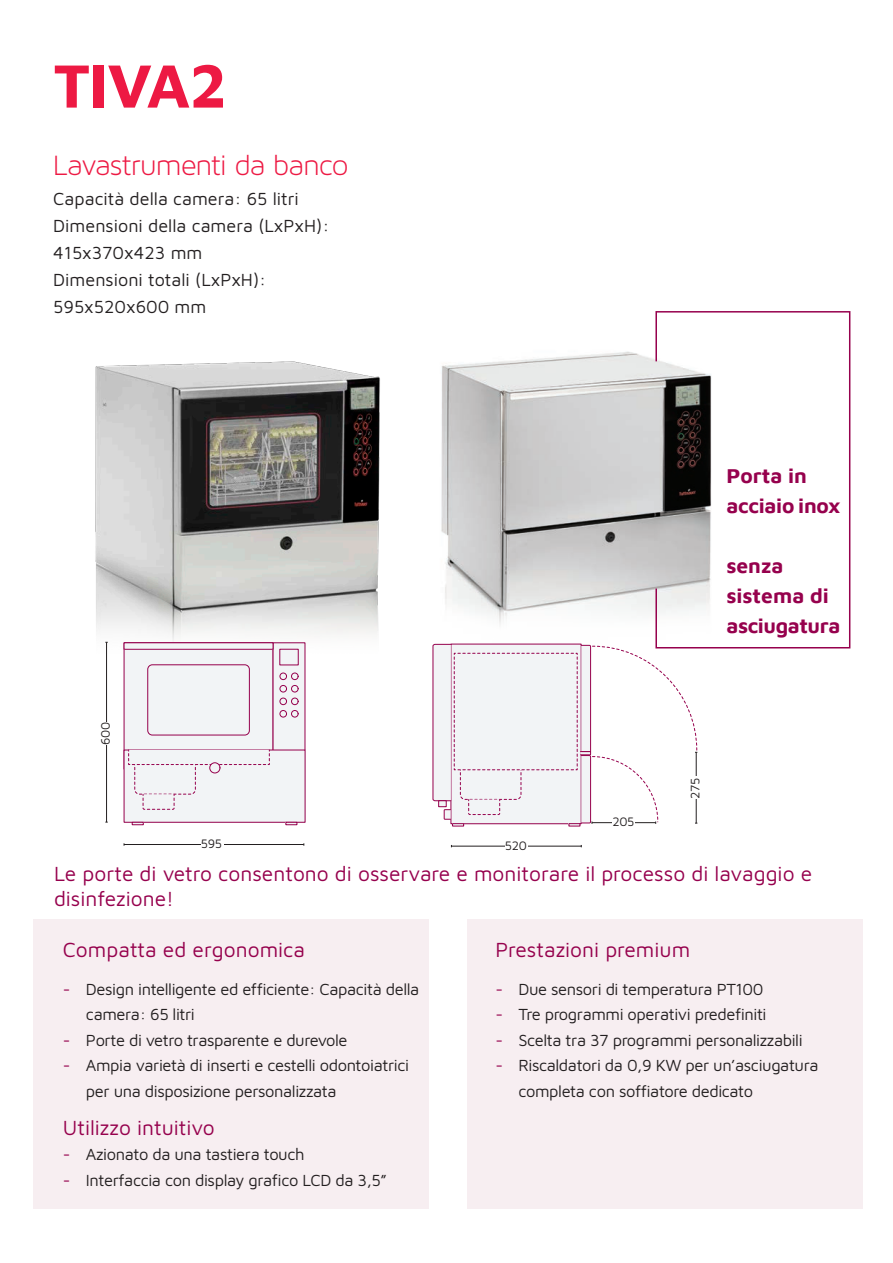
<style>
.page{position:relative;width:893px;height:1263px;background:#fff}
.page>*{position:absolute;margin:0;border:0;box-sizing:border-box;transform-origin:0 0}
.forward_texts{font:700 63px "Maven Pro";letter-spacing:-.015em;color:#ed1943}
.forward_texts-2{font:300 30px "Maven Pro Light 300";letter-spacing:-.035em;color:#ed1943}
.forward_texts-3{font:21px/25.2px "Maven Pro";color:#96014d}
.forward_texts-4{font:700 21px/30px "Maven Pro";letter-spacing:-.01em;color:#96014d}
.forward_texts-5{font:18px "Maven Pro";color:#231f20}
.forward_texts-6{font:16.5px "Maven Pro";letter-spacing:-.025em;color:#231f20}
.forward_texts-7{font:16.5px "Maven Pro";color:#96014d}
.forward_texts-8{font:12.6px "Maven Pro";letter-spacing:-.025em;color:#231f20}
</style>
<div class="page">
<div style="left:33px;top:920px;width:396px;height:289px;background:#f7eef1"></div>
<div style="left:467px;top:920px;width:395px;height:289px;background:#f7eef1"></div>
<img style="left:95px;top:361px;width:285px;height:351px">
<div style="left:124px;top:643px;width:149px;height:126px;background:#f2f4f6"></div>
<div style="left:273px;top:643px;width:32px;height:126px;background:#f2f4f6"></div>
<div style="left:124px;top:642px;width:149px;height:7px;border:1px solid #96014d"></div>
<div style="left:280px;top:698px;width:7px;height:7px;background:#f2f4f6;border:1px solid #96014d;border-radius:50%"></div>
<div style="left:280px;top:673px;width:7px;height:7px;background:#f2f4f6;border:1px solid #96014d;border-radius:50%"></div>
<div style="left:291px;top:698px;width:7px;height:7px;background:#f2f4f6;border:1px solid #96014d;border-radius:50%"></div>
<div style="left:291px;top:673px;width:7px;height:7px;background:#f2f4f6;border:1px solid #96014d;border-radius:50%"></div>
<div style="left:291px;top:685px;width:7px;height:7px;background:#f2f4f6;border:1px solid #96014d;border-radius:50%"></div>
<div style="left:291px;top:710px;width:7px;height:7px;background:#f2f4f6;border:1px solid #96014d;border-radius:50%"></div>
<div style="left:280px;top:685px;width:7px;height:7px;background:#f2f4f6;border:1px solid #96014d;border-radius:50%"></div>
<div style="left:280px;top:710px;width:7px;height:7px;background:#f2f4f6;border:1px solid #96014d;border-radius:50%"></div>
<div style="left:147px;top:664px;width:103px;height:71px;border:1px solid #96014d;border-radius:5px"></div>
<div style="left:124px;top:750px;width:181px;height:72px;background:#f2f4f6"></div>
<svg style="left:128px;top:750px;width:142px;height:59px"></svg>
<svg style="left:132px;top:822px;width:12px;height:3px"></svg>
<svg style="left:286px;top:822px;width:11px;height:3px"></svg>
<div style="left:210px;top:762px;width:10px;height:11px;background:#f2f4f6;border:1px solid #96014d;border-radius:50%"></div>
<hr style="left:106px;top:642px;width:1px;height:180px;background:#231f20">
<div style="left:98px;top:722px;width:12px;height:23px;background:#fff"></div>
<hr style="left:124px;top:844px;width:180px;height:1px;background:#231f20">
<div style="left:201px;top:836px;width:23px;height:12px;background:#fff"></div>
<img style="left:434px;top:351px;width:221px;height:293px">
<hr style="left:451px;top:846px;width:130px;height:1px;background:#231f20">
<div style="left:505px;top:837px;width:23px;height:12px;background:#fff"></div>
<svg style="left:432px;top:644px;width:265px;height:182px"></svg>
<div style="left:612px;top:814px;width:23px;height:12px;background:#fff"></div>
<svg style="left:655px;top:311px;width:196px;height:338px"></svg>
<p class="forward_texts" style="left:53px;top:41px;width:176px">TIVA2</p>
<p class="forward_texts-2" style="left:53px;top:149px;width:297px">Lavastrumenti da banco</p>
<p class="forward_texts-5" style="left:53px;top:187px;width:247px">Capacità della camera: 65 litri</p>
<p class="forward_texts-5" style="left:53px;top:214px;width:278px">Dimensioni della camera (LxPxH :(</p>
<p class="forward_texts-5" style="left:53px;top:241px;width:151px">415x370x423 mm</p>
<p class="forward_texts-5" style="left:53px;top:268px;width:214px">Dimensioni totali (LxPxH :(</p>
<p class="forward_texts-5" style="left:53px;top:295px;width:155px">595x520x600 mm</p>
<p class="forward_texts-8" style="left:97px;top:745px;width:24px;rotate:-90deg">600</p>
<p class="forward_texts-8" style="left:201px;top:835px;width:23px">595</p>
<p class="forward_texts-8" style="left:505px;top:836px;width:23px">520</p>
<p class="forward_texts-8" style="left:612px;top:813px;width:23px">205</p>
<p class="forward_texts-4" style="left:726px;top:459px;width:116px">Porta in acciaio inox</p>
<p class="forward_texts-4" style="left:726px;top:549px;width:116px">senza sistema di asciugatura</p>
<p class="forward_texts-8" style="left:687px;top:799px;width:23px;rotate:-90deg">275</p>
<p class="forward_texts-3" style="left:54px;top:860px;width:760px">Le porte di vetro consentono di osservare e monitorare il processo di lavaggio e disinfezione!</p>
<p class="forward_texts-3" style="left:63px;top:935px;width:244px">Compatta ed ergonomica</p>
<p class="forward_texts-6" style="left:86px;top:978px;width:335px">Design intelligente ed efficiente: Capacità della</p>
<p class="forward_texts-7" style="left:63px;top:978px;width:9px">-</p>
<p class="forward_texts-3" style="left:495px;top:935px;width:196px">Prestazioni premium</p>
<p class="forward_texts-6" style="left:518px;top:978px;width:247px">Due sensori di temperatura PT100</p>
<p class="forward_texts-7" style="left:495px;top:978px;width:9px">-</p>
<p class="forward_texts-7" style="left:63px;top:1029px;width:9px">-</p>
<p class="forward_texts-6" style="left:86px;top:1003px;width:110px">camera: 65 litri</p>
<p class="forward_texts-6" style="left:86px;top:1029px;width:263px">Porte di vetro trasparente e durevole</p>
<p class="forward_texts-7" style="left:495px;top:1003px;width:9px">-</p>
<p class="forward_texts-7" style="left:495px;top:1029px;width:9px">-</p>
<p class="forward_texts-6" style="left:518px;top:1003px;width:250px">Tre programmi operativi predefiniti</p>
<p class="forward_texts-6" style="left:518px;top:1029px;width:286px">Scelta tra 37 programmi personalizzabili</p>
<p class="forward_texts-7" style="left:63px;top:1054px;width:9px">-</p>
<p class="forward_texts-6" style="left:86px;top:1054px;width:325px">Ampia varietà di inserti e cestelli odontoiatrici</p>
<p class="forward_texts-7" style="left:495px;top:1054px;width:9px">-</p>
<p class="forward_texts-6" style="left:518px;top:1054px;width:302px">Riscaldatori da 0,9 KW per un’asciugatura</p>
<p class="forward_texts-6" style="left:86px;top:1080px;width:252px">per una disposizione personalizzata</p>
<p class="forward_texts-3" style="left:63px;top:1113px;width:153px">Utilizzo intuitivo</p>
<p class="forward_texts-6" style="left:86px;top:1143px;width:220px">Azionato da una tastiera touch</p>
<p class="forward_texts-7" style="left:63px;top:1143px;width:9px">-</p>
<p class="forward_texts-6" style="left:518px;top:1080px;width:236px">completa con soffiatore dedicato</p>
<p class="forward_texts-7" style="left:63px;top:1168px;width:9px">-</p>
<p class="forward_texts-6" style="left:86px;top:1168px;width:302px">Interfaccia con display grafico LCD da 3,5“</p>
</div>
